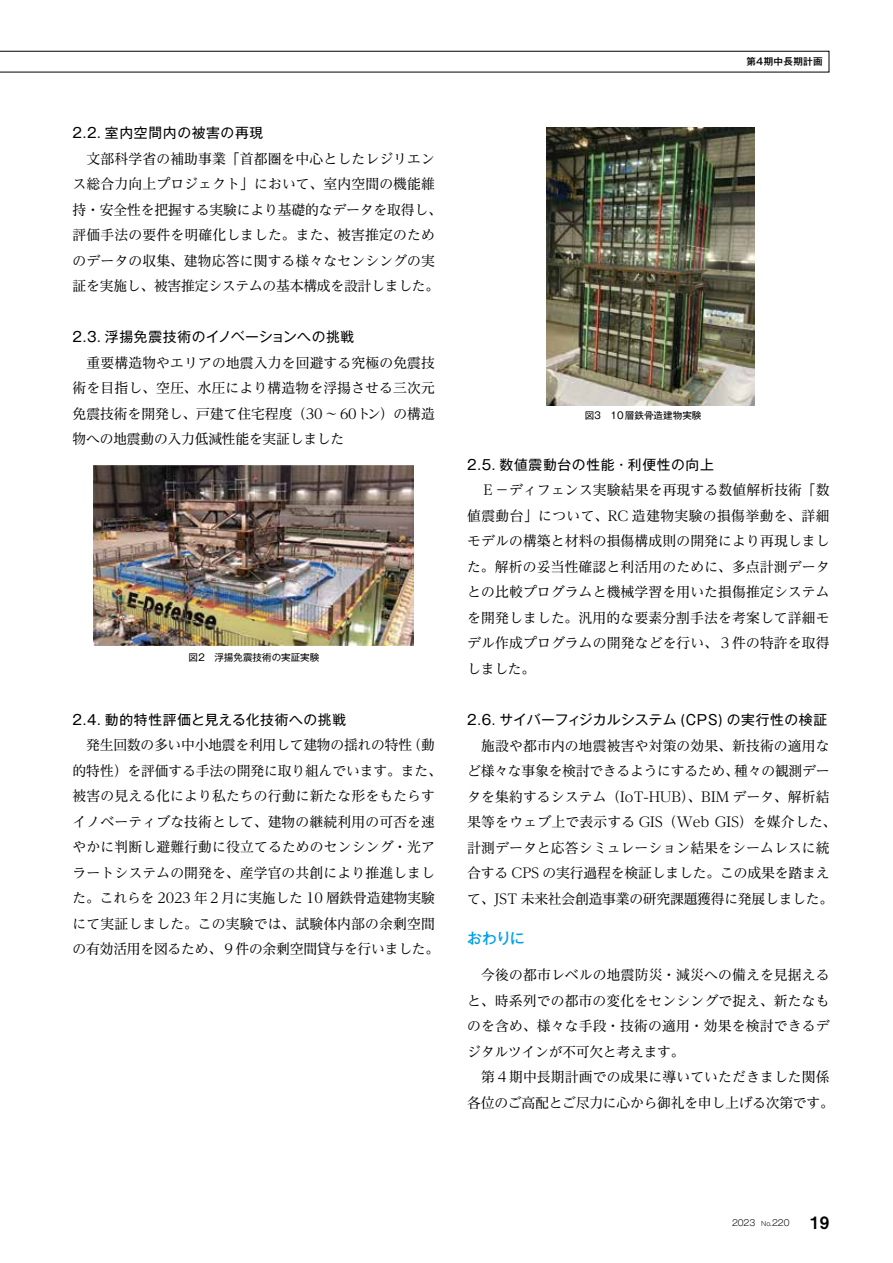
<style>
.page{position:relative;width:893px;height:1263px;background:#fff}
.page>*{position:absolute;margin:0;border:0;box-sizing:border-box;transform-origin:0 0}
.t1{font:500 14.85px "Gothic MB101 Pr 6";color:#00a0e9}
.t2{font:13.8px/25.5px "Reim Pro";letter-spacing:.01em;color:#000}
.t3{font:13.8px/25.5px "Reim Pro";letter-spacing:-.01em;color:#000}
.t4{font:13.8px "Gothic MB101 Pro";letter-spacing:.04em;color:#000}
.t5{font:13.8px "Gothic MB101 Pro";letter-spacing:.02em;color:#000}
.t6{font:9.6px "Gothic MB101 Pro";color:#000}
.t7{font:500 9.6px "Gothic MB101 Pro";letter-spacing:.03em;color:#000}
.t8{font:300 8.55px "Gothic MB101 Pro";color:#000}
.s1{font-size:6.45px}
.s2{font-family:"Midashi Go Pro MB31";font-weight:400;font-size:16.95px}
</style>
<div class="page">
<svg style="left:0;top:51px;width:829px;height:21px"></svg>
<img style="left:94px;top:465px;width:320px;height:180px">
<img style="left:546px;top:127px;width:208px;height:278px">
<p class="t4" style="left:73px;top:121px;width:192px">2.2. 室内空間内の被害の再現</p>
<p class="t2" style="left:73px;top:145px;width:371px">　文部科学省の補助事業「首都圏を中心としたレジリエンス総合力向上プロジェクト」において、室内空間の機能維持・安全性を把握する実験により基礎的なデータを取得し、評価手法の要件を明確化しました。また、被害推定のためのデータの収集、建物応答に関する様々なセンシングの実証を実施し、被害推定システムの基本構成を設計しました。</p>
<p class="t4" style="left:73px;top:325px;width:283px">2.3. 浮揚免震技術のイノベーションへの挑戦</p>
<p class="t2" style="left:73px;top:349px;width:364px;text-align:justify">　重要構造物やエリアの地震入力を回避する究極の免震技術を目指し、空圧、水圧により構造物を浮揚させる三次元免震技術を開発し、戸建て住宅程度（30～60トン）の構造物への地震動の入力低減性能を実証しました</p>
<p class="t6" style="left:189px;top:649px;width:132px">図２　浮揚免震技術の実証実験</p>
<p class="t4" style="left:73px;top:708px;width:275px">2.4. 動的特性評価と見える化技術への挑戦</p>
<p class="t2" style="left:73px;top:732px;width:371px">　発生回数の多い中小地震を利用して建物の揺れの特性（動的特性）を評価する手法の開発に取り組んでいます。また、被害の見える化により私たちの行動に新たな形をもたらすイノベーティブな技術として、建物の継続利用の可否を速やかに判断し避難行動に役立てるためのセンシング・光アラートシステムの開発を、産学官の共創により推進しました。これらを 2023 年２月に実施した 10 層鉄骨造建物実験にて実証しました。この実験では、試験体内部の余剰空間の有効活用を図るため、９件の余剰空間貸与を行いました。</p>
<p class="t7" style="left:746px;top:54px;width:78px">第4期中長期計画</p>
<p class="t6" style="left:585px;top:408px;width:118px">図３　10層鉄骨造建物実験</p>
<p class="t4" style="left:467px;top:453px;width:248px">2.5. 数値震動台の性能・利便性の向上</p>
<p class="t2" style="left:467px;top:477px;width:364px;text-align:justify">　Ｅ－ディフェンス実験結果を再現する数値解析技術「数値震動台」について、RC 造建物実験の損傷挙動を、詳細モデルの構築と材料の損傷構成則の開発により再現しました。解析の妥当性確認と利活用のために、多点計測データとの比較プログラムと機械学習を用いた損傷推定システムを開発しました。汎用的な要素分割手法を考案して詳細モデル作成プログラムの開発などを行い、３件の特許を取得しました。</p>
<p class="t5" style="left:467px;top:708px;width:361px">2.6. サイバーフィジカルシステム (CPS) の実行性の検証</p>
<p class="t3" style="left:467px;top:732px;width:371px">　施設や都市内の地震被害や対策の効果、新技術の適用など様々な事象を検討できるようにするため、種々の観測データを集約するシステム（IoT-HUB）、BIM データ、解析結果等をウェブ上で表示する GIS（Web GIS）を媒介した、計測データと応答シミュレーション結果をシームレスに統合する CPS の実行過程を検証しました。この成果を踏まえて、JST 未来社会創造事業の研究課題獲得に発展しました。</p>
<p class="t1" style="left:467px;top:926px;width:59px">おわりに</p>
<p class="t2" style="left:467px;top:962px;width:368px">　今後の都市レベルの地震防災・減災への備えを見据えると、時系列での都市の変化をセンシングで捉え、新たなものを含め、様々な手段・技術の適用・効果を検討できるデジタルツインが不可欠と考えます。<br>　第４期中長期計画での成果に導いていただきました関係各位のご高配とご尽力に心から御礼を申し上げる次第です。</p>
<p class="t8" style="left:732px;top:1216px;width:99px">2023 <span class="s1">No</span>.220 <span class="s2">19</span></p>
</div>
